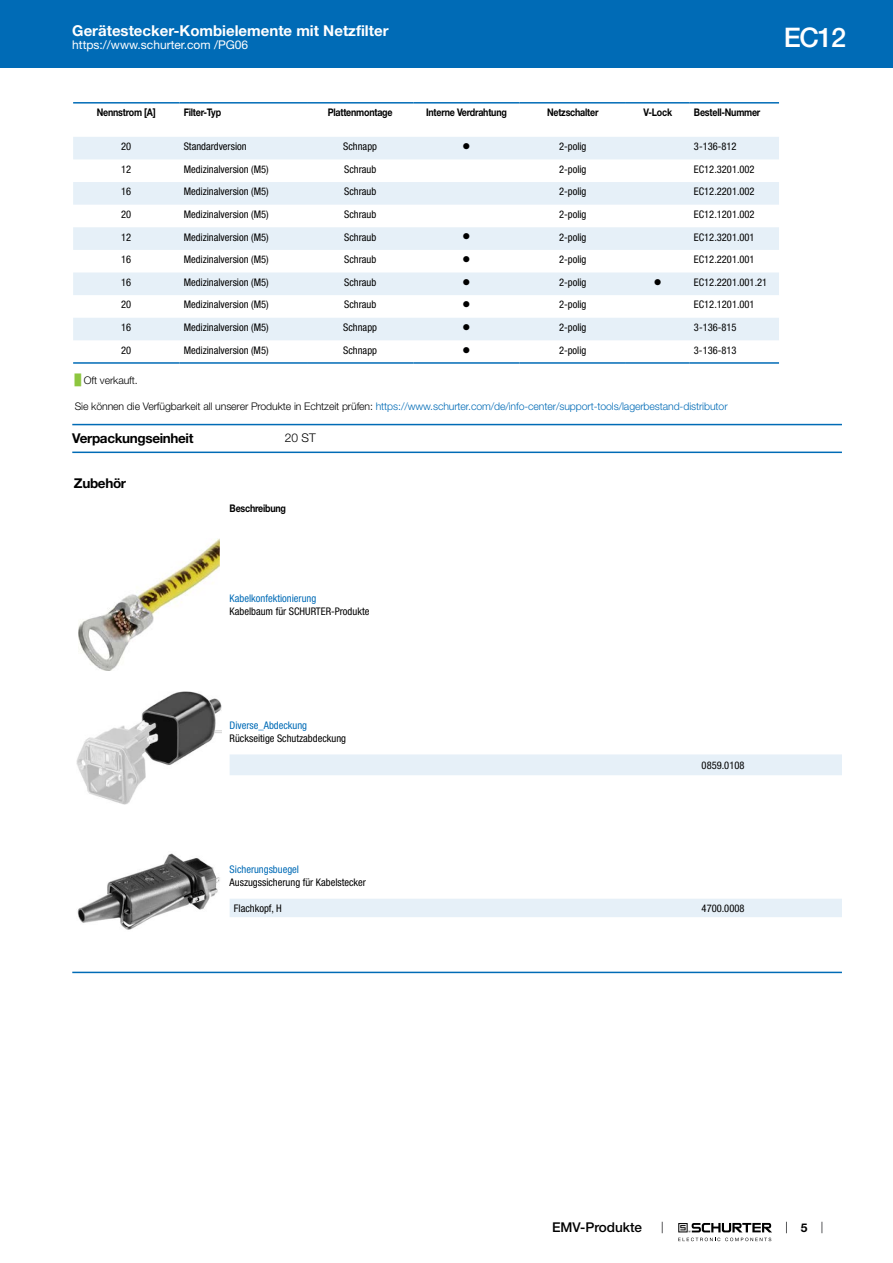
<style>
.page{position:relative;width:893px;height:1263px;background:#fff}
.page>*{position:absolute;margin:0;border:0;box-sizing:border-box;transform-origin:0 0}
.t1{font:500 27px "Helvetica Neue LT";color:#fff}
.t2{font:700 15px "Helvetica Neue LT";color:#fff}
.t3{font:700 13.5px "Helvetica Neue LT";letter-spacing:-.025em;color:#000}
.t4{font:500 13.5px "Helvetica Neue LT";color:#000}
.t5{font:12px "Helvetica Neue LT";color:#fff}
.t6{font:300 12px "Helvetica Neue LT";color:#000}
.t7{font:700 12px "Helvetica Neue LT";color:#000}
.t8{font:condensed 10.5px "Helvetica Neue LT";color:#000}
.t9{font:300 10.5px "Helvetica Neue LT";letter-spacing:-.01em;color:#006bb6}
.t10{font:700 10.5px "Helvetica Neue LT";letter-spacing:-.025em;color:#000;scale:.85 1}
.t11{font:condensed 10.5px "Helvetica Neue LT";color:#006bb6}
.t12{font:300 10.5px "Helvetica Neue LT";letter-spacing:-.01em;color:#000}
.t13{font:10.5px "Wingdings";color:#000}
.s1{font-family:"Arial Unicode MS";font-weight:400;color:#8dc63f}
.s2{color:#000}
</style>
<div class="page">
<svg style="left:678px;top:1223px;width:94px;height:18px"></svg>
<div style="left:0;top:0;width:893px;height:68px;background:#006bb6"></div>
<svg style="left:73px;top:137px;width:706px;height:203px;fill:#e6f0f8"></svg>
<hr style="left:73px;top:102px;width:106px;height:2px;background:#006bb6">
<hr style="left:179px;top:102px;width:128px;height:2px;background:#006bb6">
<hr style="left:307px;top:102px;width:106px;height:2px;background:#006bb6">
<hr style="left:413px;top:102px;width:107px;height:2px;background:#006bb6">
<hr style="left:520px;top:102px;width:106px;height:2px;background:#006bb6">
<hr style="left:626px;top:102px;width:64px;height:2px;background:#006bb6">
<hr style="left:690px;top:102px;width:89px;height:2px;background:#006bb6">
<hr style="left:73px;top:362px;width:106px;height:2px;background:#006bb6">
<hr style="left:179px;top:362px;width:128px;height:2px;background:#006bb6">
<hr style="left:307px;top:362px;width:106px;height:2px;background:#006bb6">
<hr style="left:413px;top:362px;width:107px;height:2px;background:#006bb6">
<hr style="left:520px;top:362px;width:106px;height:2px;background:#006bb6">
<hr style="left:626px;top:362px;width:64px;height:2px;background:#006bb6">
<hr style="left:690px;top:362px;width:89px;height:2px;background:#006bb6">
<hr style="left:72px;top:424px;width:770px;height:1px;background:#006bb6">
<hr style="left:72px;top:452px;width:770px;height:1px;background:#006bb6">
<img style="left:78px;top:539px;width:141px;height:131px">
<img style="left:77px;top:691px;width:144px;height:114px">
<div style="left:230px;top:754px;width:612px;height:21px;background:#e6f0f8"></div>
<img style="left:77px;top:853px;width:143px;height:77px">
<div style="left:230px;top:899px;width:612px;height:18px;background:#e6f0f8"></div>
<hr style="left:72px;top:972px;width:770px;height:1px;background:#006bb6">
<h2 class="t2" style="left:72px;top:21px;width:318px">Gerätestecker-Kombielemente mit Netzfilter</h2>
<p class="t5" style="left:72px;top:38px;width:178px">https://www.schurter.com /PG06</p>
<h1 class="t1" style="left:784px;top:21px;width:64px">EC12</h1>
<p class="t10" style="left:97px;top:106px;width:71px">Nennstrom [A]</p>
<p class="t10" style="left:184px;top:106px;width:46px">Filter-Typ</p>
<p class="t10" style="left:328px;top:106px;width:78px">Plattenmontage</p>
<p class="t10" style="left:426px;top:106px;width:97px">Interne Verdrahtung</p>
<p class="t10" style="left:547px;top:106px;width:62px">Netzschalter</p>
<p class="t10" style="left:643px;top:106px;width:35px">V-Lock</p>
<p class="t10" style="left:694px;top:106px;width:80px">Bestell-Nummer</p>
<p class="t8" style="left:121px;top:140px;width:12px">20</p>
<p class="t8" style="left:184px;top:140px;width:64px">Standardversion</p>
<p class="t8" style="left:343px;top:140px;width:35px">Schnapp</p>
<p class="t13" style="left:463px;top:141px;width:9px">●</p>
<p class="t8" style="left:559px;top:140px;width:29px">2-polig</p>
<p class="t8" style="left:694px;top:140px;width:44px">3-136-812</p>
<p class="t8" style="left:121px;top:163px;width:12px">12</p>
<p class="t8" style="left:184px;top:163px;width:86px">Medizinalversion (M5)</p>
<p class="t8" style="left:344px;top:163px;width:34px">Schraub</p>
<p class="t8" style="left:559px;top:163px;width:29px">2-polig</p>
<p class="t8" style="left:694px;top:163px;width:62px">EC12.3201.002</p>
<p class="t8" style="left:121px;top:186px;width:12px">16</p>
<p class="t8" style="left:184px;top:186px;width:86px">Medizinalversion (M5)</p>
<p class="t8" style="left:344px;top:186px;width:34px">Schraub</p>
<p class="t8" style="left:559px;top:186px;width:29px">2-polig</p>
<p class="t8" style="left:694px;top:186px;width:62px">EC12.2201.002</p>
<p class="t8" style="left:121px;top:208px;width:12px">20</p>
<p class="t8" style="left:184px;top:208px;width:86px">Medizinalversion (M5)</p>
<p class="t8" style="left:344px;top:208px;width:34px">Schraub</p>
<p class="t8" style="left:559px;top:208px;width:29px">2-polig</p>
<p class="t8" style="left:694px;top:208px;width:62px">EC12.1201.002</p>
<p class="t8" style="left:121px;top:231px;width:12px">12</p>
<p class="t8" style="left:184px;top:231px;width:86px">Medizinalversion (M5)</p>
<p class="t8" style="left:344px;top:231px;width:34px">Schraub</p>
<p class="t13" style="left:463px;top:231px;width:9px">●</p>
<p class="t8" style="left:559px;top:231px;width:29px">2-polig</p>
<p class="t8" style="left:694px;top:231px;width:62px">EC12.3201.001</p>
<p class="t8" style="left:121px;top:253px;width:12px">16</p>
<p class="t8" style="left:184px;top:253px;width:86px">Medizinalversion (M5)</p>
<p class="t8" style="left:344px;top:253px;width:34px">Schraub</p>
<p class="t13" style="left:463px;top:254px;width:9px">●</p>
<p class="t8" style="left:559px;top:253px;width:29px">2-polig</p>
<p class="t8" style="left:694px;top:253px;width:62px">EC12.2201.001</p>
<p class="t8" style="left:121px;top:276px;width:12px">16</p>
<p class="t8" style="left:184px;top:276px;width:86px">Medizinalversion (M5)</p>
<p class="t8" style="left:344px;top:276px;width:34px">Schraub</p>
<p class="t13" style="left:463px;top:276px;width:9px">●</p>
<p class="t8" style="left:559px;top:276px;width:29px">2-polig</p>
<p class="t13" style="left:654px;top:276px;width:9px">●</p>
<p class="t8" style="left:694px;top:276px;width:75px">EC12.2201.001.21</p>
<p class="t8" style="left:121px;top:299px;width:12px">20</p>
<p class="t8" style="left:184px;top:299px;width:86px">Medizinalversion (M5)</p>
<p class="t8" style="left:344px;top:299px;width:34px">Schraub</p>
<p class="t13" style="left:463px;top:299px;width:9px">●</p>
<p class="t8" style="left:559px;top:299px;width:29px">2-polig</p>
<p class="t8" style="left:694px;top:299px;width:62px">EC12.1201.001</p>
<p class="t8" style="left:121px;top:321px;width:12px">16</p>
<p class="t8" style="left:184px;top:321px;width:86px">Medizinalversion (M5)</p>
<p class="t8" style="left:343px;top:321px;width:35px">Schnapp</p>
<p class="t13" style="left:463px;top:321px;width:9px">●</p>
<p class="t8" style="left:559px;top:321px;width:29px">2-polig</p>
<p class="t8" style="left:694px;top:321px;width:44px">3-136-815</p>
<p class="t8" style="left:121px;top:344px;width:12px">20</p>
<p class="t8" style="left:184px;top:344px;width:86px">Medizinalversion (M5)</p>
<p class="t8" style="left:343px;top:344px;width:35px">Schnapp</p>
<p class="t13" style="left:462px;top:344px;width:9px">●</p>
<p class="t8" style="left:559px;top:344px;width:29px">2-polig</p>
<p class="t8" style="left:694px;top:344px;width:44px">3-136-813</p>
<p class="t12" style="left:75px;top:374px;width:64px"><span class="s1">█</span> Oft verkauft.</p>
<p class="t9" style="left:75px;top:400px;width:654px"><span class="s2">Sie können die Verfügbarkeit all unserer Produkte in Echtzeit prüfen:</span> https://www.schurter.com/de/info-center/support-tools/lagerbestand-distributor</p>
<p class="t3" style="left:72px;top:430px;width:123px">Verpackungseinheit</p>
<p class="t6" style="left:285px;top:430px;width:32px">20 ST</p>
<p class="t3" style="left:74px;top:475px;width:54px">Zubehör</p>
<p class="t10" style="left:230px;top:501px;width:68px">Beschreibung</p>
<p class="t11" style="left:230px;top:592px;width:88px">Kabelkonfektionierung</p>
<p class="t8" style="left:230px;top:605px;width:141px">Kabelbaum für SCHURTER-Produkte</p>
<p class="t11" style="left:230px;top:719px;width:79px">Diverse_Abdeckung</p>
<p class="t8" style="left:230px;top:732px;width:118px">Rückseitige Schutzabdeckung</p>
<p class="t8" style="left:702px;top:759px;width:44px">0859.0108</p>
<p class="t11" style="left:230px;top:864px;width:71px">Sicherungsbuegel</p>
<p class="t8" style="left:230px;top:876px;width:138px">Auszugssicherung für Kabelstecker</p>
<p class="t8" style="left:234px;top:902px;width:49px">Flachkopf, H</p>
<p class="t8" style="left:702px;top:902px;width:44px">4700.0008</p>
<p class="t4" style="left:552px;top:1219px;width:92px">EMV-Produkte</p>
<p class="t7" style="left:801px;top:1220px;width:8px">5</p>
</div>
